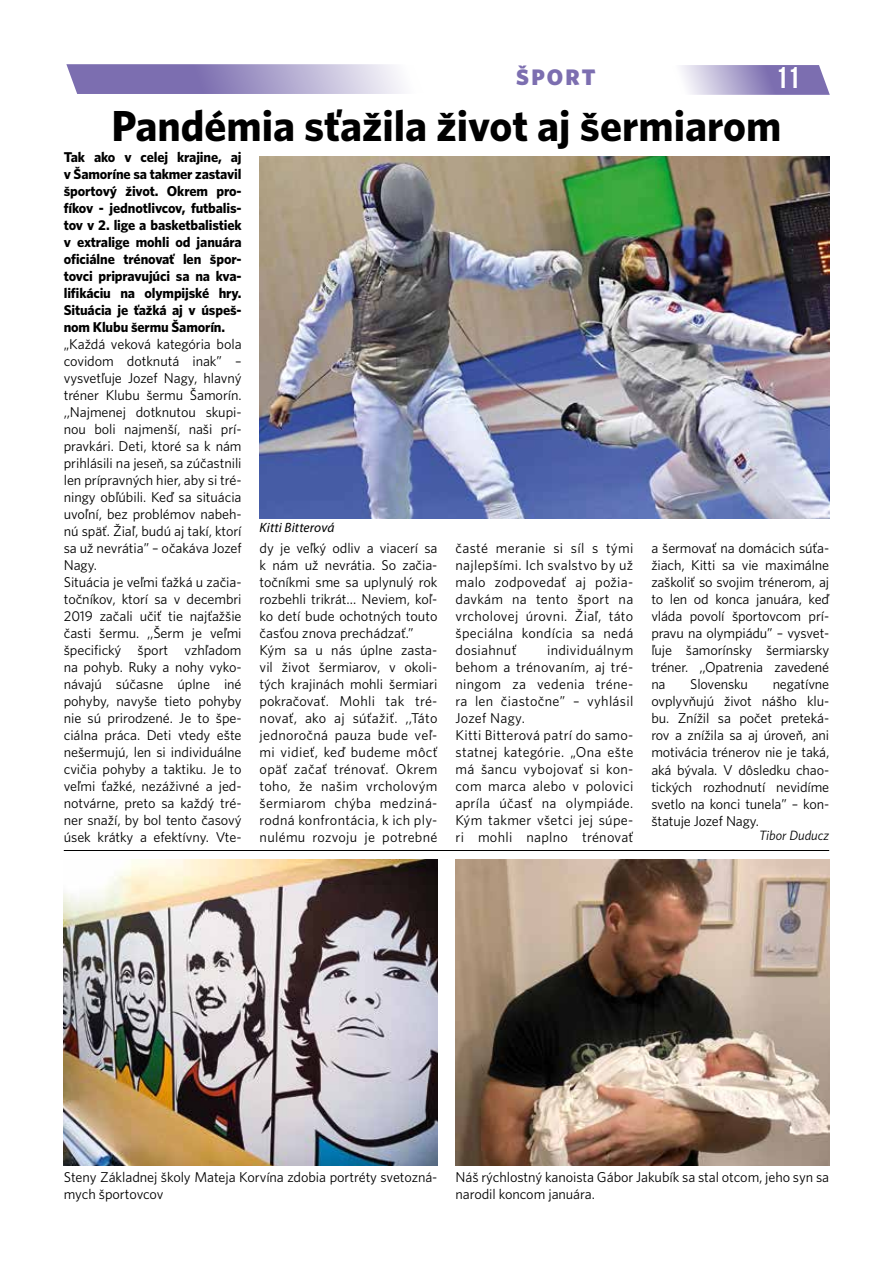
<style>
.page{position:relative;width:893px;height:1263px;background:#fff}
.page>*{position:absolute;margin:0;border:0;box-sizing:border-box;transform-origin:0 0}
.t1{font:43.5px "Whitney CE Bold";color:#000}
.t2{font:30px "Bebas Neue";color:#fff}
.t3{font:22.5px "Whitney CE Black";letter-spacing:.1em;color:#7c6eb0}
.t4{font:14.25px/17px "Whitney C Ebook";letter-spacing:-.005em;color:#000}
.t5{font:14.25px/17px "Whitney CE Bold";letter-spacing:-.01em;color:#000;text-align:justify}
.t6{font:14.25px/17px "Whitney C Ebook";letter-spacing:.02em;color:#000}
.t7{font:italic 13.5px "Myriad Pro";letter-spacing:.01em;color:#000}
.t8{font:italic 13.5px "Whitney C Ebook";color:#000}
</style>
<div class="page">
<svg style="left:681px;top:65px;width:149px;height:30px;background:#a89eca"></svg>
<svg style="left:66px;top:64px;width:337px;height:30px;background:#a49bc8"></svg>
<img style="left:260px;top:156px;width:569px;height:363px">
<img style="left:64px;top:859px;width:373px;height:306px">
<img style="left:455px;top:859px;width:374px;height:306px">
<hr style="left:64px;top:850px;width:765px;height:1px;background:#000">
<h3 class="t3" style="left:516px;top:64px;width:81px">ŠPORT</h3>
<h2 class="t2" style="left:776px;top:61px;width:25px">11</h2>
<h1 class="t1" style="left:112px;top:100px;width:671px">Pandémia sťažila život aj šermiarom</h1>
<p class="t5" style="left:64px;top:148px;width:179px">Tak ako v celej krajine, aj v Šamoríne sa takmer zastavil športový život. Okrem pro&shy;fíkov - jednotlivcov, futbalis&shy;tov v 2. lige a basketbalistiek v extralige mohli od januára oficiálne trénovať len špor&shy;tovci pripravujúci sa na kva&shy;lifikáciu na olympijské hry.<br>Situácia je ťažká aj v úspeš&shy;nom Klubu šermu Šamorín.</p>
<p class="t4" style="left:64px;top:335px;width:179px">„Každá veková kategória bola covidom dotknutá inak” – vysvetľuje Jozef Nagy, hlavný tréner Klubu šermu Šamorín. ,,Najmenej dotknutou skupi&shy;nou boli najmenší, naši prí&shy;pravkári. Deti, ktoré sa k nám prihlásili na jeseň, sa zúčastnili len prípravných hier, aby si tré&shy;ningy obľúbili. Keď sa situácia uvoľní, bez problémov nabeh&shy;nú späť. Žiaľ, budú aj takí, ktorí sa už nevrátia” – očakáva Jozef<br>Nagy.<br>Situácia je veľmi ťažká u začia&shy;točníkov, ktorí sa v decembri<br>2019 začali učiť tie najťažšie časti šermu. ,,Šerm je veľmi špecifický šport vzhľadom na pohyb. Ruky a nohy vyko&shy;návajú súčasne úplne iné pohyby, navyše tieto pohyby nie sú prirodzené. Je to špe&shy;ciálna práca. Deti vtedy ešte nešermujú, len si individuálne cvičia pohyby a taktiku. Je to veľmi ťažké, nezáživné a jed&shy;notvárne, preto sa každý tré&shy;ner snaží, by bol tento časový úsek krátky a efektívny. Vte-</p>
<p class="t7" style="left:260px;top:519px;width:76px">Kitti Bitterová</p>
<p class="t4" style="left:260px;top:539px;width:179px">dy je veľký odliv a viacerí sa k nám už nevrátia. So začia&shy;točníkmi sme sa uplynulý rok rozbehli trikrát… Neviem, koľ&shy;ko detí bude ochotných touto časťou znova prechádzať.”<br>Kým sa u nás úplne zasta&shy;vil život šermiarov, v okoli&shy;tých krajinách mohli šermiari pokračovať. Mohli tak tré&shy;novať, ako aj súťažiť. ,,Táto jednoročná pauza bude veľ&shy;mi vidieť, keď budeme môcť opäť začať trénovať. Okrem toho, že našim vrcholovým šermiarom chýba medziná&shy;rodná konfrontácia, k ich ply&shy;nulému rozvoju je potrebné</p>
<p class="t4" style="left:455px;top:540px;width:179px;text-align:justify">časté meranie si síl s tými najlepšími. Ich svalstvo by už malo zodpovedať aj požia&shy;davkám na tento šport na vrcholovej úrovni. Žiaľ, táto špeciálna kondícia sa nedá dosiahnuť</p>
<p class="t4" style="left:651px;top:540px;width:179px;text-align:justify">a šermovať na domácich súťa&shy;žiach, Kitti sa vie maximálne zaškoliť so svojim trénerom, aj to len od konca januára, keď vláda povolí športovcom prí&shy;pravu na olympiádu” – vysvet&shy;ľuje šamorínsky šermiarsky tréner. ,,Opatrenia zavedené na</p>
<p class="t6" style="left:455px;top:642px;width:179px;text-indent:92px">individuálnym behom a trénovaním, aj tré&shy;ningom za vedenia tréne&shy;ra len čiastočne” – vyhlásil<br>Jozef Nagy.<br>Kitti Bitterová patrí do samo&shy;statnej kategórie. „Ona ešte má šancu vybojovať si kon&shy;com marca alebo v polovici apríla účasť na olympiáde.<br>Kým takmer všetci jej súpe&shy;ri mohli naplno trénovať</p>
<p class="t4" style="left:690px;top:676px;width:59px">Slovensku</p>
<p class="t4" style="left:651px;top:676px;width:179px;text-align:justify;text-indent:121px">negatívne ovplyvňujú život nášho klu&shy;bu. Znížil sa počet preteká&shy;rov a znížila sa aj úroveň, ani motivácia trénerov nie je taká, aká bývala. V dôsledku chao&shy;tických rozhodnutí nevidíme svetlo na konci tunela” – kon&shy;štatuje Jozef Nagy.</p>
<p class="t8" style="left:759px;top:828px;width:71px">Tibor Duducz</p>
<p class="t4" style="left:64px;top:1169px;width:375px">Steny Základnej školy Mateja Korvína zdobia portréty svetozná&shy;mych športovcov</p>
<p class="t4" style="left:455px;top:1169px;width:375px">Náš rýchlostný kanoista Gábor Jakubík sa stal otcom, jeho syn sa narodil koncom januára.</p>
</div>
